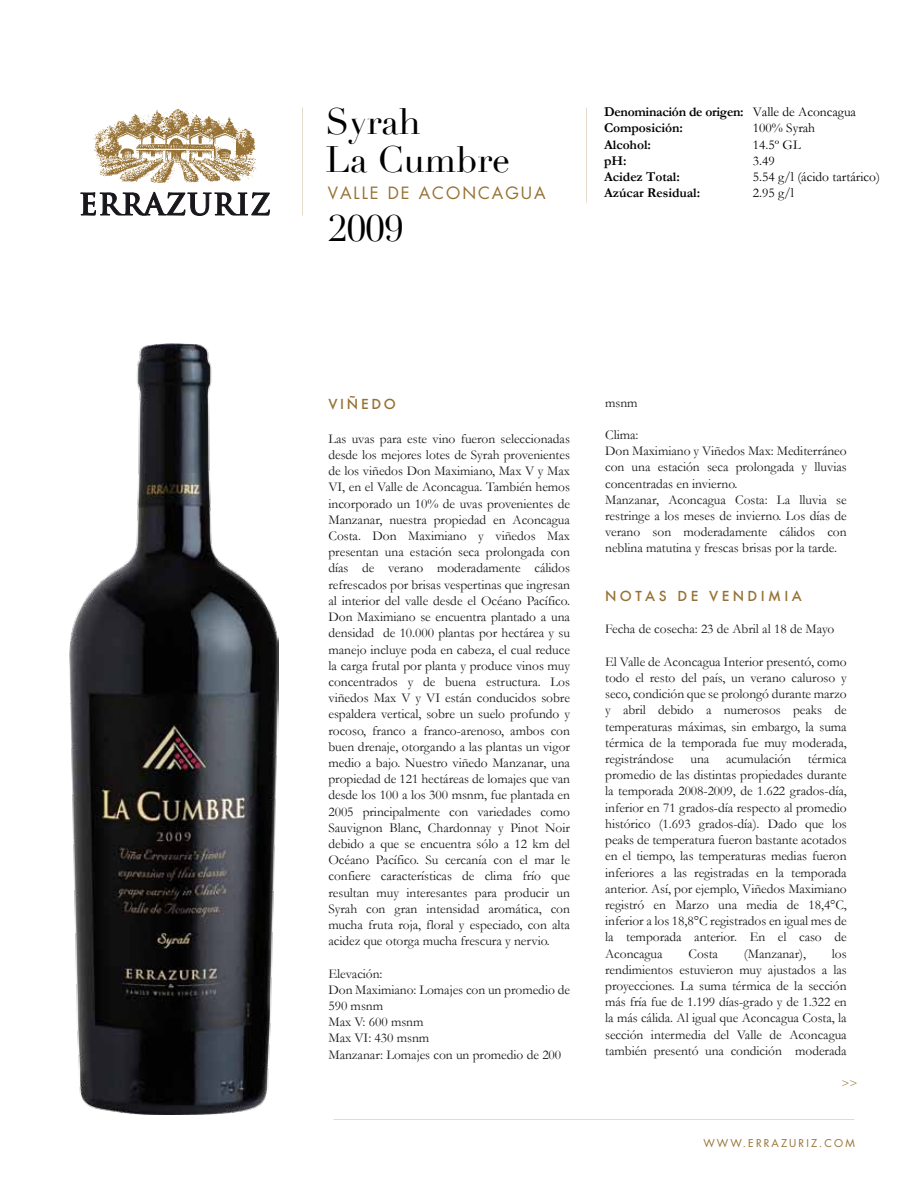
<style>
.page{position:relative;width:915px;height:1191px;background:#fff}
.page>*{position:absolute;margin:0;border:0;box-sizing:border-box;transform-origin:0 0}
.t1{font:36px/37.5px "Didot";color:#000}
.t2{font:16.5px "Futura";letter-spacing:.12em;color:#967133}
.t3{font:13.5px/16.2px "Garamond";letter-spacing:-.005em;color:#1a171c;text-align:justify}
.t4{font:700 13.5px/16.2px "Garamond";letter-spacing:-.005em;color:#000}
.t5{font:13.5px "Garamond";color:#000}
.t6{font:500 13.5px "Futura";letter-spacing:.25em;color:#967133}
.t7{font:12px "Garamond";color:#967133}
.t8{font:10.5px "Futura";letter-spacing:.2em;color:#967133}
.s1{font-weight:400}
</style>
<div class="page">
<img style="left:70px;top:344px;width:208px;height:770px">
<svg style="left:81px;top:192px;width:188px;height:23px"></svg>
<img style="left:93px;top:108px;width:164px;height:75px">
<h1 class="t1" style="left:325px;top:104px;width:186px">Syrah<br>La Cumbre</h1>
<p class="t2" style="left:327px;top:183px;width:219px">VALLE DE ACONCAGUA</p>
<h1 class="t1" style="left:328px;top:211px;width:76px">2009</h1>
<p class="t4" style="left:604px;top:104px;width:253px">Denominación de origen: <span class="s1">Valle de Aconcagua<br></span>Composición:</p>
<p class="t5" style="left:752px;top:120px;width:64px">100% Syrah</p>
<p class="t4" style="left:604px;top:136px;width:48px">Alcohol:</p>
<p class="t5" style="left:752px;top:136px;width:49px">14.5º GL</p>
<p class="t4" style="left:604px;top:152px;width:24px">pH:</p>
<p class="t5" style="left:752px;top:152px;width:23px">3.49</p>
<p class="t4" style="left:604px;top:168px;width:77px">Acidez Total:</p>
<p class="t5" style="left:752px;top:169px;width:129px">5.54 g/l (ácido tartárico)</p>
<p class="t4" style="left:604px;top:185px;width:97px">Azúcar Residual:</p>
<p class="t5" style="left:752px;top:185px;width:43px">2.95 g/l</p>
<p class="t6" style="left:328px;top:394px;width:69px">VIÑEDO</p>
<p class="t3" style="left:328px;top:430px;width:243px">Las uvas para este vino fueron seleccionadas desde los mejores lotes de Syrah provenientes de los viñedos Don Maximiano, Max V y Max VI, en el Valle de Aconcagua. También hemos incorporado un 10% de uvas provenientes de Manzanar, nuestra propiedad en Aconcagua Costa. Don Maximiano y viñedos Max presentan una estación seca prolongada con días de verano moderadamente cálidos refrescados por brisas vespertinas que ingresan al interior del valle desde el Océano Pacífico.<br>Don Maximiano se encuentra plantado a una densidad de 10.000 plantas por hectárea y su manejo incluye poda en cabeza, el cual reduce la carga frutal por planta y produce vinos muy concentrados y de buena estructura. Los viñedos Max V y VI están conducidos sobre espaldera vertical, sobre un suelo profundo y rocoso, franco a franco-arenoso, ambos con buen drenaje, otorgando a las plantas un vigor medio a bajo. Nuestro viñedo Manzanar, una propiedad de 121 hectáreas de lomajes que van desde los 100 a los 300 msnm, fue plantada en 2005 principalmente con variedades como Sauvignon Blanc, Chardonnay y Pinot Noir debido a que se encuentra sólo a 12 km del Océano Pacífico. Su cercanía con el mar le confiere características de clima frío que resultan muy interesantes para producir un Syrah con gran intensidad aromática, con mucha fruta roja, floral y especiado, con alta acidez que otorga mucha frescura y nervio.</p>
<p class="t3" style="left:328px;top:965px;width:243px;text-align:left">Elevación:<br>Don Maximiano: Lomajes con un promedio de<br>590 msnm<br>Max V: 600 msnm<br>Max VI: 430 msnm<br>Manzanar: Lomajes con un promedio de 200</p>
<p class="t3" style="left:605px;top:394px;width:34px">msnm</p>
<p class="t3" style="left:605px;top:426px;width:243px;text-align:left">Clima:<br>Don Maximiano y Viñedos Max: Mediterráneo con una estación seca prolongada y lluvias concentradas en invierno.<br>Manzanar, Aconcagua Costa: La lluvia se restringe a los meses de invierno. Los días de verano son moderadamente cálidos con neblina matutina y frescas brisas por la tarde.</p>
<p class="t6" style="left:605px;top:587px;width:198px">NOTAS DE VENDIMIA</p>
<p class="t3" style="left:605px;top:621px;width:230px">Fecha de cosecha: 23 de Abril al 18 de Mayo</p>
<p class="t3" style="left:605px;top:653px;width:243px">El Valle de Aconcagua Interior presentó, como todo el resto del país, un verano caluroso y seco, condición que se prolongó durante marzo y abril debido a numerosos peaks de temperaturas máximas, sin embargo, la suma térmica de la temporada fue muy moderada, registrándose una acumulación térmica promedio de las distintas propiedades durante la temporada 2008-2009, de 1.622 grados-día, inferior en 71 grados-día respecto al promedio histórico (1.693 grados-día). Dado que los peaks de temperatura fueron bastante acotados en el tiempo, las temperaturas medias fueron inferiores a las registradas en la temporada anterior. Así, por ejemplo, Viñedos Maximiano registró en Marzo una media de 18,4°C, inferior a los 18,8°C registrados en igual mes de la temporada anterior. En el caso de Aconcagua</p>
<p class="t3" style="left:605px;top:945px;width:243px;text-indent:227px">los rendimientos estuvieron muy ajustados a las proyecciones. La suma térmica de la sección más fría fue de 1.199 días-grado y de 1.322 en la más cálida. Al igual que Aconcagua Costa, la sección intermedia del Valle de Aconcagua también presentó una condición moderada</p>
<p class="t3" style="left:688px;top:945px;width:31px">Costa</p>
<p class="t3" style="left:743px;top:945px;width:64px">(Manzanar),</p>
<p class="t7" style="left:841px;top:1075px;width:18px">&gt;&gt;</p>
<p class="t8" style="left:703px;top:1136px;width:153px">WWW.ERRAZURIZ.COM</p>
</div>
